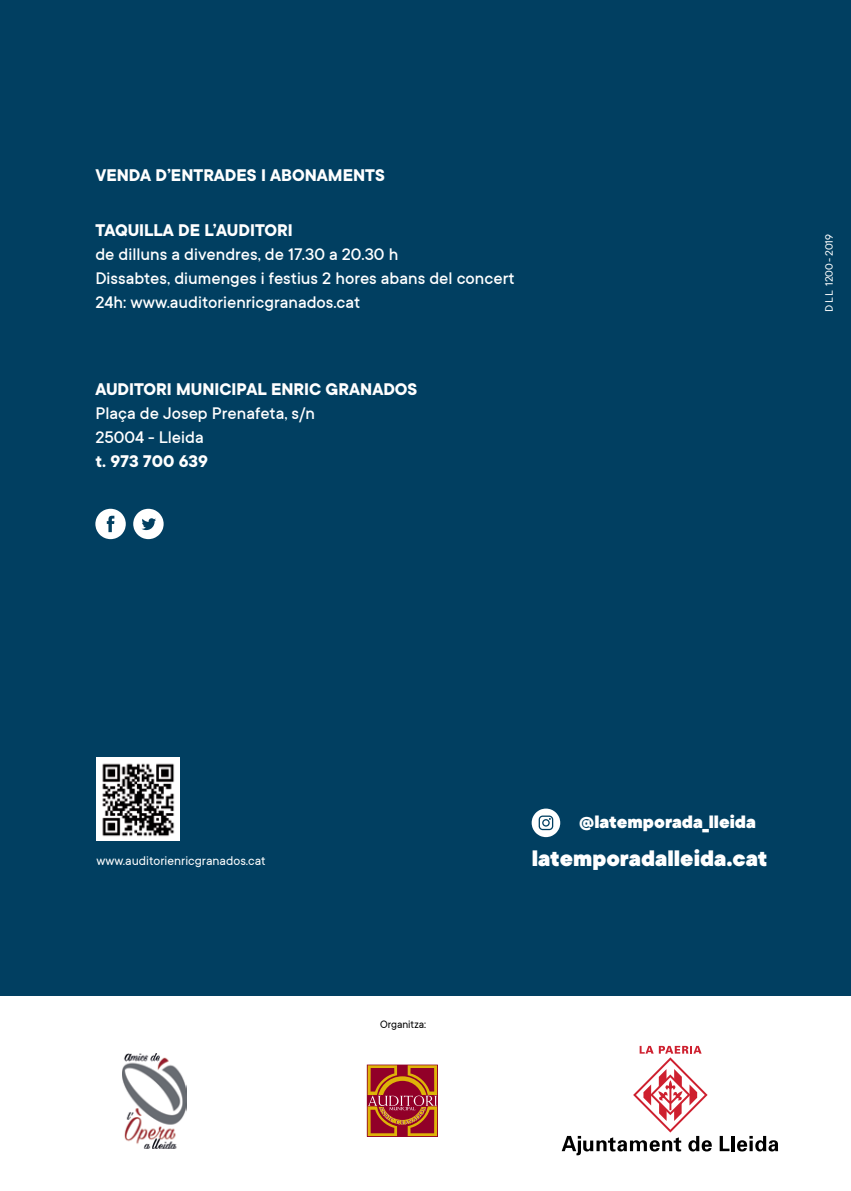
<style>
.page{position:relative;width:851px;height:1191px;background:#fff}
.page>*{position:absolute;margin:0;border:0;box-sizing:border-box;transform-origin:0 0}
.Pack{font:900 24.8px "TT Commons";color:#fff}
.Pack-2{font:900 19.8px "TT Commons";color:#fff}
.Cos{font:500 18.6px/24px "TT Commons";color:#fff}
.Pack-3{font:700 18.6px "TT Commons";color:#fff}
.Cos-2{font:14px "TT Commons";color:#fff}
.t1{font:12px "TT Commons";letter-spacing:-.025em;color:#fff}
.t2{font:12px "TT Commons";letter-spacing:-.005em;color:#000}
.s1{font-weight:700}
</style>
<div class="page">
<div style="left:0;top:0;width:850px;height:995px;background:#013f61"></div>
<svg style="left:95px;top:509px;width:31px;height:30px"></svg>
<svg style="left:133px;top:509px;width:31px;height:30px"></svg>
<img style="left:96px;top:758px;width:84px;height:83px">
<svg style="left:531px;top:808px;width:29px;height:29px"></svg>
<svg style="left:367px;top:1064px;width:71px;height:72px;background:#ad422a"></svg>
<img style="left:123px;top:1053px;width:63px;height:95px">
<svg style="left:719px;top:1136px;width:10px;height:15px"></svg>
<hr style="left:731px;top:1136px;width:3px;height:15px;background:#000">
<svg style="left:737px;top:1136px;width:41px;height:15px"></svg>
<svg style="left:561px;top:1046px;width:150px;height:109px"></svg>
<p class="Pack-3" style="left:95px;top:165px;width:291px">VENDA D’ENTRADES I ABONAMENTS</p>
<p class="Pack-3" style="left:95px;top:220px;width:199px">TAQUILLA DE L’AUDITORI</p>
<p class="Cos" style="left:95px;top:242px;width:304px">de dilluns a divendres, de 17.30 a 20.30 h</p>
<p class="Cos" style="left:95px;top:266px;width:421px">Dissabtes, diumenges i festius 2 hores abans del concert</p>
<p class="Cos" style="left:95px;top:290px;width:266px">24h: www.auditorienricgranados.cat</p>
<p class="Pack-3" style="left:95px;top:379px;width:323px">AUDITORI MUNICIPAL ENRIC GRANADOS</p>
<p class="Cos" style="left:95px;top:401px;width:221px">Plaça de Josep Prenafeta, s/n<br>25004 - Lleida<br><span class="s1">t. 973 700 639</span></p>
<p class="t1" style="left:822px;top:312px;width:79px;rotate:-90deg">D L L 1200 - 2019</p>
<p class="Pack-2" style="left:579px;top:811px;width:178px">@latemporada_lleida</p>
<p class="Cos-2" style="left:96px;top:853px;width:171px">www.auditorienricgranados.cat</p>
<p class="Pack" style="left:531px;top:843px;width:237px">latemporadalleida.cat</p>
<p class="t2" style="left:380px;top:1017px;width:48px">Organitza:</p>
</div>
